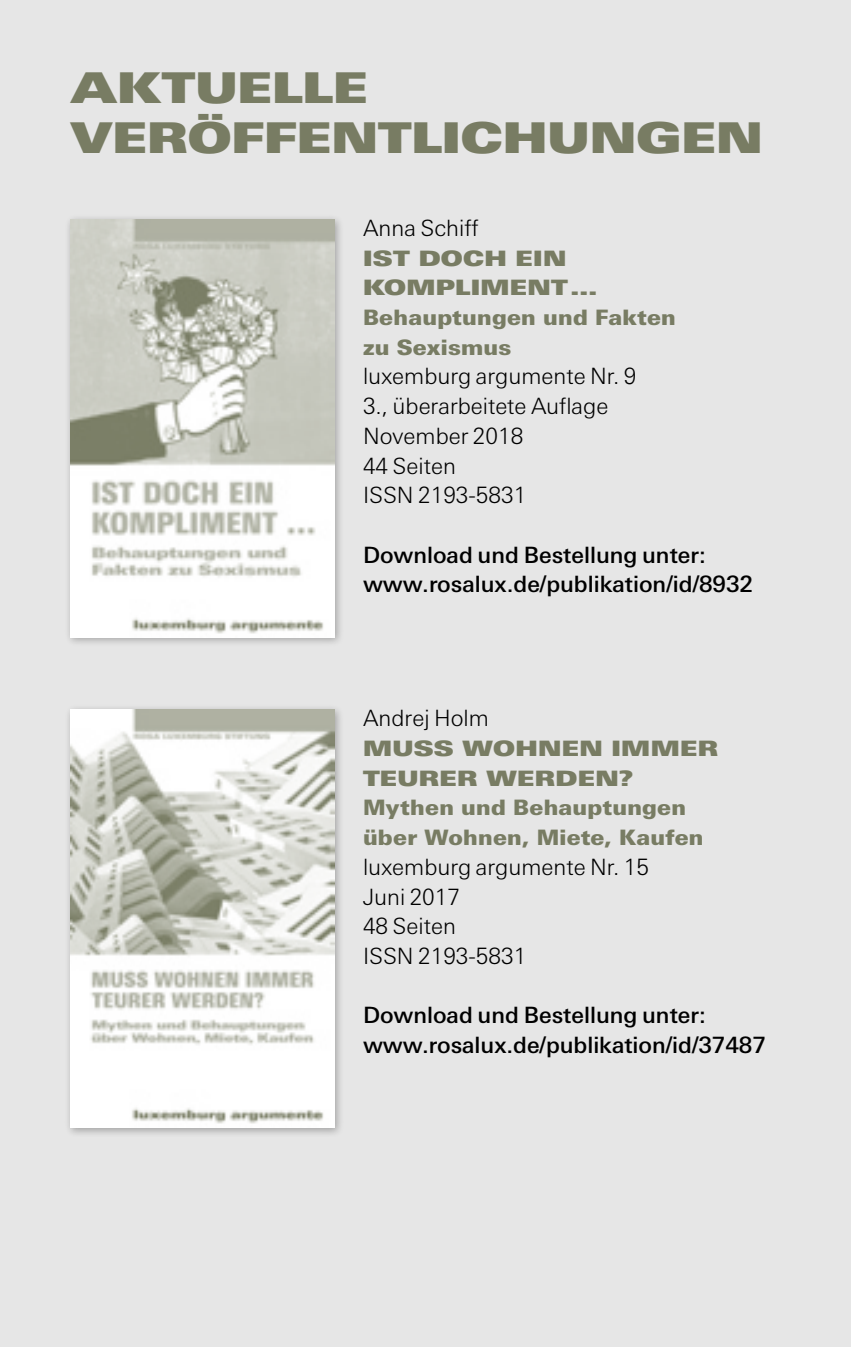
<style>
.page{position:relative;width:851px;height:1347px;background:#fff}
.page>*{position:absolute;margin:0;border:0;box-sizing:border-box;transform-origin:0 0}
.t1{font:42.5px/50px "Linotype Univers Extd X Black";color:#787c63}
.t2{font:300 22.5px/29.8px "Linotype Univers Basic";color:#000}
.t3{font:500 22.5px/29.8px "Linotype Univers Basic";color:#000}
.t4{font:900 21.25px/29.8px "Linotype Univers Basic";letter-spacing:.015em;color:#787c63}
.t5{font:21.25px/29.8px "Linotype Univers Extd X Black";letter-spacing:.015em;color:#787c63}
</style>
<div class="page">
<div style="left:0;top:0;width:850px;height:1346px;background:#e6e6e6"></div>
<div style="left:64px;top:213px;width:279px;height:433px;background:#000;opacity:.3"></div>
<img style="left:71px;top:219px;width:263px;height:418px">
<div style="left:64px;top:703px;width:279px;height:433px;background:#000;opacity:.3"></div>
<img style="left:71px;top:710px;width:263px;height:417px">
<h1 class="t1" style="left:71px;top:63px;width:693px">AKTUELLE<br>VERÖFFENTLICHUNGEN</h1>
<p class="t2" style="left:363px;top:213px;width:117px">Anna Schiff</p>
<p class="t5" style="left:363px;top:243px;width:236px">IST DOCH EIN<br>KOMPLIMENT...</p>
<p class="t4" style="left:363px;top:302px;width:314px">Behauptungen und Fakten zu Sexismus</p>
<p class="t2" style="left:363px;top:361px;width:275px">luxemburg argumente Nr. 9<br>3., überarbeitete Auflage<br>November 2018<br>44 Seiten<br>ISSN 2193-5831</p>
<p class="t3" style="left:363px;top:540px;width:391px">Download und Bestellung unter: www.rosalux.de/publikation/id/8932</p>
<p class="t2" style="left:363px;top:703px;width:127px">Andrej Holm</p>
<p class="t5" style="left:363px;top:733px;width:356px">MUSS WOHNEN IMMER<br>TEURER WERDEN?</p>
<p class="t4" style="left:363px;top:792px;width:342px">Mythen und Behauptungen über Wohnen, Miete, Kaufen</p>
<p class="t2" style="left:363px;top:851px;width:287px">luxemburg argumente Nr. 15<br>Juni 2017<br>48 Seiten<br>ISSN 2193-5831</p>
<p class="t3" style="left:363px;top:1000px;width:404px">Download und Bestellung unter: www.rosalux.de/publikation/id/37487</p>
</div>
